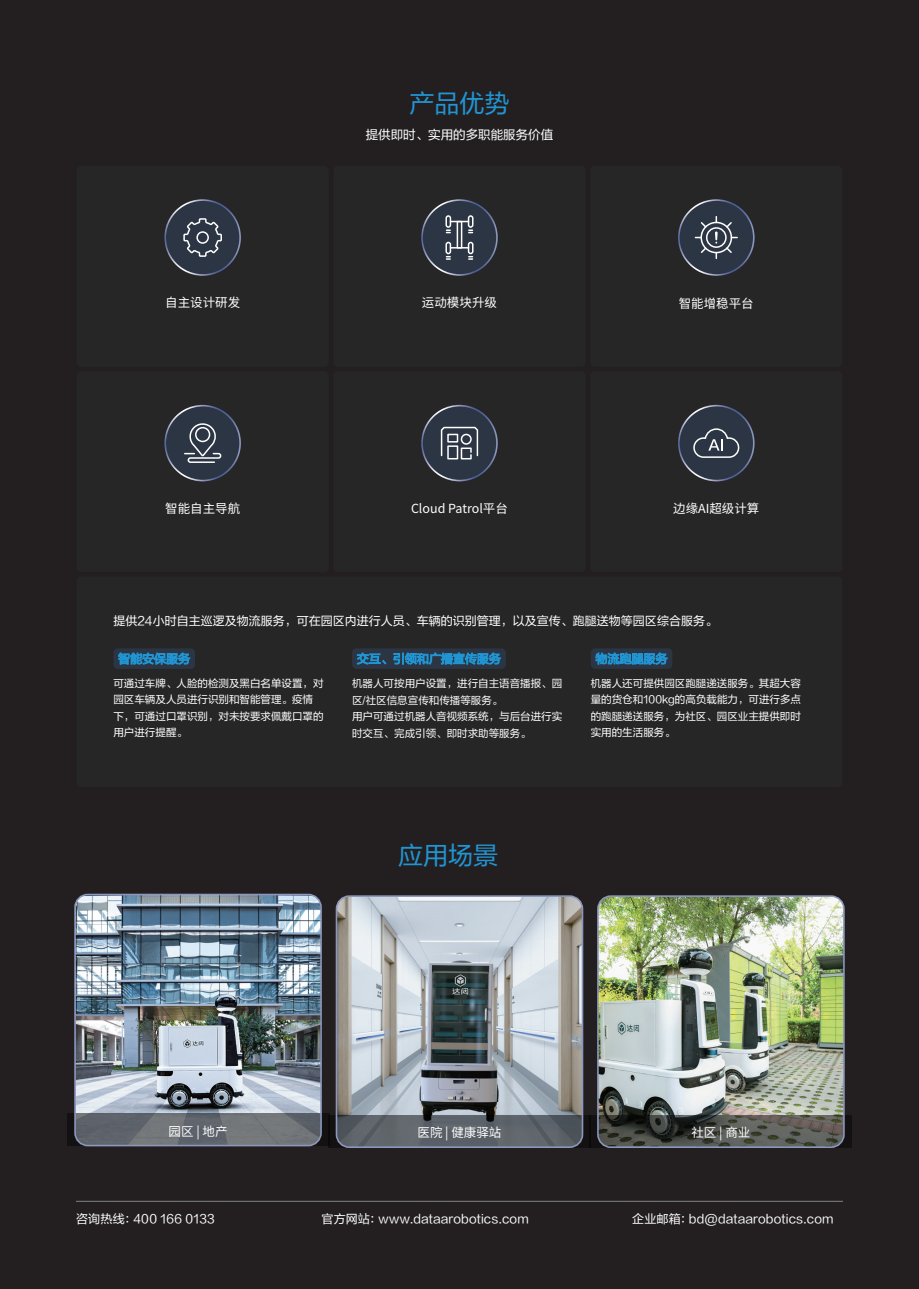
<style>
.page{position:relative;width:919px;height:1289px;background:#fff}
.page>*{position:absolute;margin:0;border:0;box-sizing:border-box;transform-origin:0 0}
.t1{font:25.05px "FZLTHJW GB1 0";color:#2194d2}
.t2{font:12.45px "Source Han Sans CN";color:#fff}
.t3{font:12.45px "FZLTHJW GB1 0";color:#fff}
.t4{font:12px "FZLTHJW GB1 0";color:#fff}
.t5{font:12px "FZLTHJW GB1 0";letter-spacing:.025em;color:#fff}
.t6{font:10.5px/16.5px "FZLTHJW GB1 0";color:#fff}
</style>
<div class="page">
<div style="left:0;top:0;width:918px;height:1288px;background:#231f20"></div>
<div style="left:77px;top:576px;width:765px;height:211px;background:#262626;border-radius:5px"></div>
<img style="left:338px;top:898px;width:244px;height:216px">
<div style="left:590px;top:648px;width:82px;height:21px;background:#2c3543;border-radius:4px"></div>
<svg style="left:595px;top:652px;width:72px;height:13px"></svg>
<div style="left:113px;top:648px;width:82px;height:21px;background:#2c3543;border-radius:4px"></div>
<svg style="left:118px;top:652px;width:72px;height:13px"></svg>
<svg style="left:352px;top:648px;width:154px;height:21px;background:#2b3544"></svg>
<svg style="left:357px;top:652px;width:29px;height:12px"></svg>
<svg style="left:393px;top:652px;width:108px;height:12px"></svg>
<div style="left:77px;top:166px;width:252px;height:201px;background:#262626;border-radius:5px"></div>
<div style="left:333px;top:166px;width:252px;height:201px;background:#262626;border-radius:5px"></div>
<div style="left:590px;top:166px;width:252px;height:201px;background:#262626;border-radius:5px"></div>
<div style="left:77px;top:371px;width:252px;height:201px;background:#262626;border-radius:5px"></div>
<div style="left:333px;top:371px;width:252px;height:201px;background:#262626;border-radius:5px"></div>
<div style="left:590px;top:371px;width:252px;height:201px;background:#262626;border-radius:5px"></div>
<svg style="left:164px;top:199px;width:77px;height:77px"></svg>
<svg style="left:328px;top:1114px;width:261px;height:33px;background:#585d64"></svg>
<svg style="left:421px;top:199px;width:76px;height:77px"></svg>
<svg style="left:678px;top:199px;width:76px;height:77px"></svg>
<svg style="left:164px;top:405px;width:77px;height:76px"></svg>
<svg style="left:421px;top:405px;width:76px;height:76px"></svg>
<div style="left:460px;top:433px;width:11px;height:11px;border:2px solid #fff;border-radius:50%"></div>
<svg style="left:678px;top:405px;width:76px;height:76px"></svg>
<img style="left:600px;top:898px;width:243px;height:216px">
<svg style="left:589px;top:1114px;width:263px;height:33px"></svg>
<div style="left:597px;top:895px;width:247px;height:252px;border:2px solid #fff;border-radius:13px"></div>
<img style="left:77px;top:896px;width:242px;height:217px">
<svg style="left:67px;top:1113px;width:262px;height:32px;background:#62666b"></svg>
<div style="left:74px;top:893px;width:248px;height:253px;border:2px solid #fff;border-radius:13px"></div>
<div style="left:335px;top:895px;width:248px;height:252px;border:2px solid #fff;border-radius:13px"></div>
<hr style="left:76px;top:1200px;width:766px;height:1px;background:#808285">
<h1 class="t1" style="left:409px;top:90px;width:101px">产品优势</h1>
<p class="t2" style="left:165px;top:295px;width:76px">自主设计研发</p>
<p class="t2" style="left:165px;top:501px;width:76px">智能自主导航</p>
<p class="t3" style="left:366px;top:128px;width:189px">提供即时、实用的多职能服务价值</p>
<p class="t2" style="left:422px;top:295px;width:76px">运动模块升级</p>
<p class="t2" style="left:678px;top:296px;width:76px">智能增稳平台</p>
<p class="t2" style="left:411px;top:501px;width:98px">Cloud Patrol平台</p>
<p class="t2" style="left:673px;top:501px;width:88px">边缘AI超级计算</p>
<p class="t4" style="left:113px;top:614px;width:605px">提供24小时自主巡逻及物流服务，可在园区内进行人员、车辆的识别管理，以及宣传、跑腿送物等园区综合服务。</p>
<p class="t6" style="left:113px;top:675px;width:212px">可通过车牌、人脸的检测及黑白名单设置，对园区车辆及人员进行识别和智能管理。疫情下，可通过口罩识别，对未按要求佩戴口罩的用户进行提醒。</p>
<p class="t6" style="left:352px;top:675px;width:211px">机器人可按用户设置，进行自主语音播报、园区/社区信息宣传和传播等服务。<br>用户可通过机器人音视频系统，与后台进行实时交互、完成引领、即时求助等服务。</p>
<p class="t6" style="left:590px;top:675px;width:212px;text-align:justify">机器人还可提供园区跑腿递送服务。其超大容量的货仓和100kg的高负载能力，可进行多点的跑腿递送服务，为社区、园区业主提供即时实用的生活服务。</p>
<h1 class="t1" style="left:398px;top:841px;width:101px">应用场景</h1>
<p class="t2" style="left:168px;top:1124px;width:60px">园区 | 地产</p>
<p class="t2" style="left:691px;top:1125px;width:60px">社区 | 商业</p>
<p class="t2" style="left:417px;top:1125px;width:85px">医院 | 健康驿站</p>
<p class="t5" style="left:76px;top:1212px;width:140px">咨询热线：400 166 0133</p>
<p class="t4" style="left:321px;top:1212px;width:209px">官方网站：www.dataarobotics.com</p>
<p class="t4" style="left:632px;top:1212px;width:203px">企业邮箱：bd@dataarobotics.com</p>
</div>
